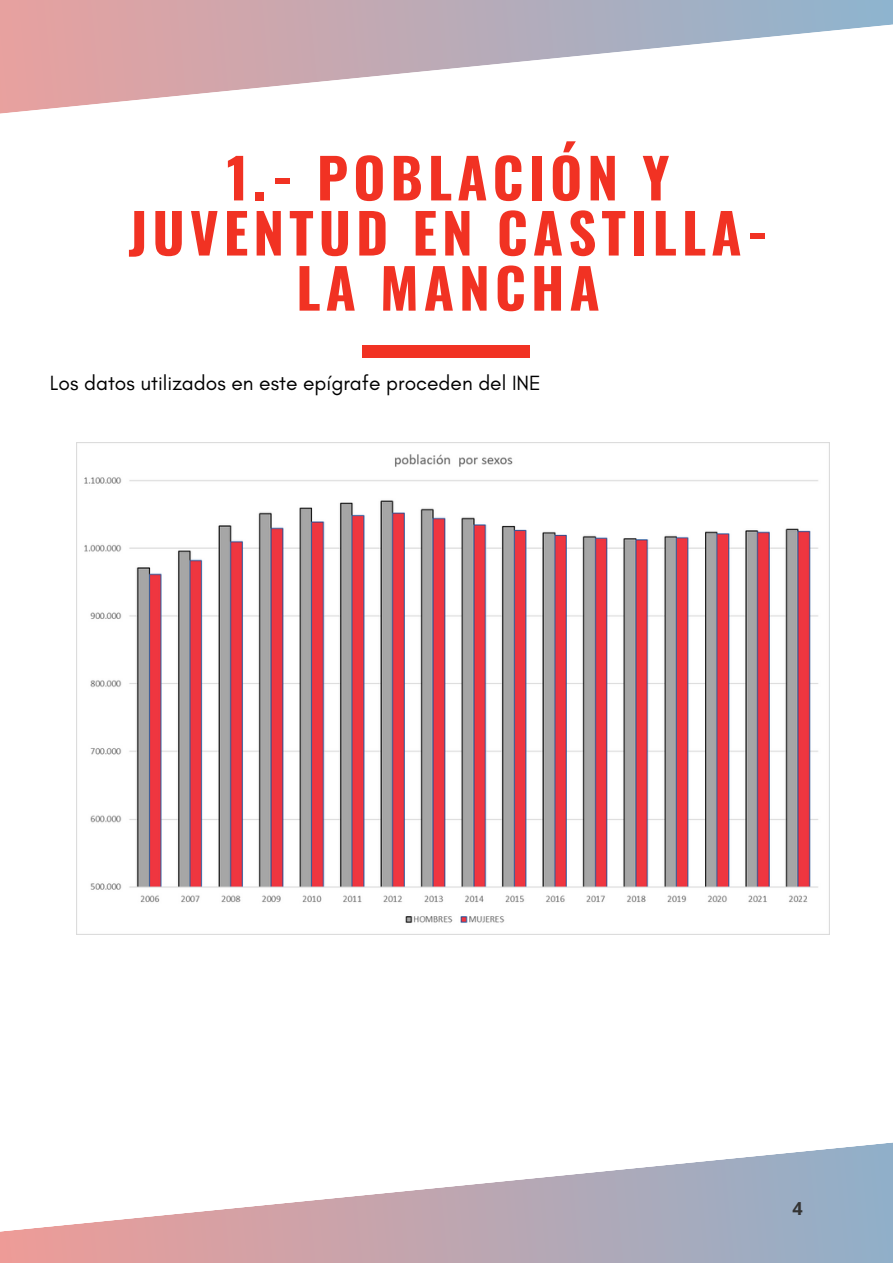
<style>
.page{position:relative;width:893px;height:1264px;background:#fff}
.page>*{position:absolute;margin:0;border:0;box-sizing:border-box;transform-origin:0 0}
.t1{font:700 55.05px/55.1px "Oswald";letter-spacing:.09em;color:#f13223;text-align:center}
.t2{font:21px "Glacial Indifference";color:#000}
.t3{font:700 18px "Open Sans";color:#343434}
</style>
<div class="page">
<div style="left:362px;top:346px;width:168px;height:11px;background:#f13223"></div>
<svg style="left:0;top:1142px;width:892px;height:120px"></svg>
<svg style="left:0;top:0;width:892px;height:114px"></svg>
<img style="left:77px;top:442px;width:752px;height:481px">
<p class="t1" style="left:128px;top:148px;width:641px">1.- POBLACIÓN Y<br>JUVENTUD EN CASTILLA-<br>LA MANCHA</p>
<p class="t2" style="left:50px;top:370px;width:492px">Los datos utilizados en este epígrafe proceden del INE</p>
<p class="t3" style="left:792px;top:1195px;width:12px">4</p>
</div>
